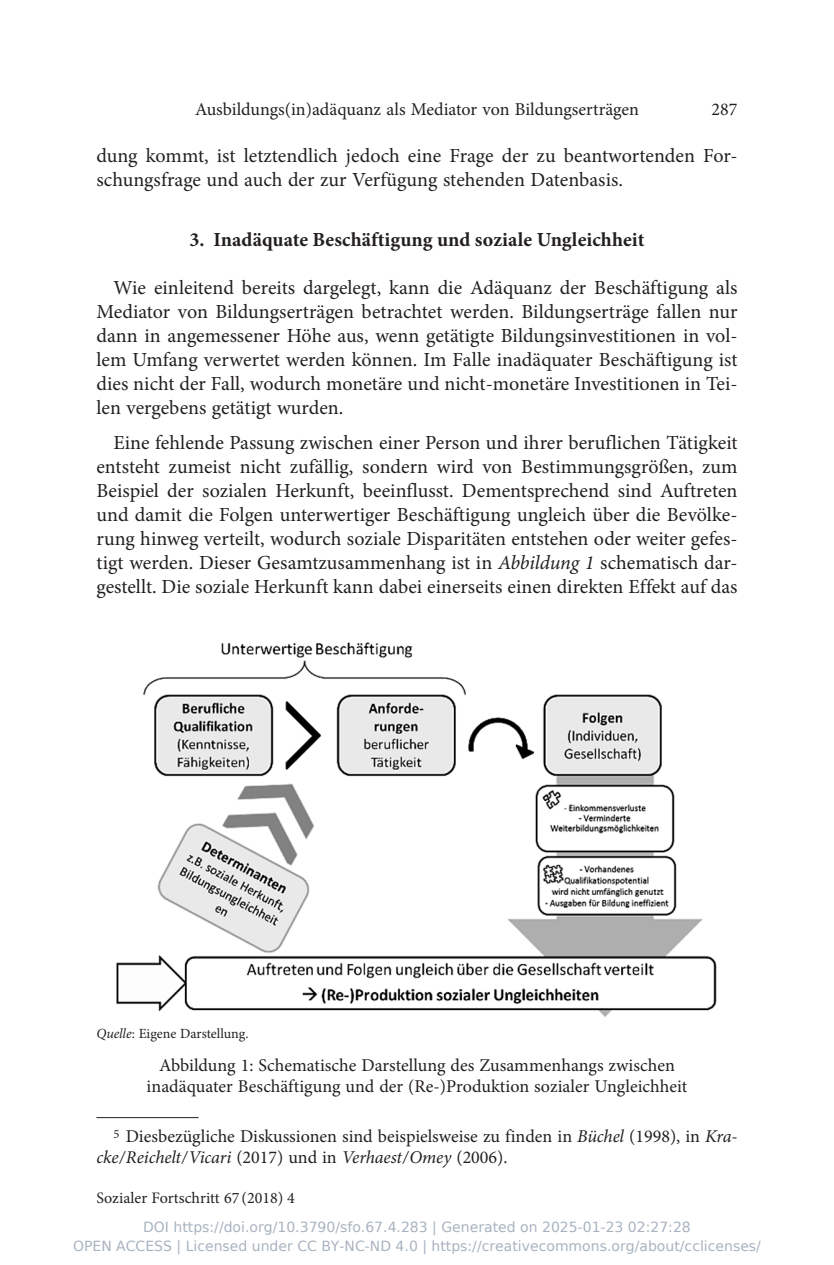
<style>
.page{position:relative;width:834px;height:1265px;background:#fff}
.page>*{position:absolute;margin:0;border:0;box-sizing:border-box;transform-origin:0 0}
.t1{font:20px/24px "Minion Pro";color:#231f20;text-align:justify}
.t2{font:700 20px "Minion Pro";color:#231f20}
.t3{font:18px/20.6px "Minion Pro";color:#231f20}
.t4{font:16px "Minion Pro";color:#231f20}
.t5{font:14px "DejaVu Sans";color:rgb(36 64 97/.4)}
.t6{font:14px "Minion Pro";letter-spacing:-.005em;color:#231f20}
.s1{font-style:italic}
</style>
<div class="page">
<hr style="left:96px;top:1116px;width:102px;height:1px;background:#231f20">
<img style="left:116px;top:642px;width:601px;height:375px">
<p class="t3" style="left:195px;top:99px;width:445px">Ausbildungs(in)adäquanz als Mediator von Bildungserträgen</p>
<p class="t3" style="left:711px;top:99px;width:27px">287</p>
<p class="t1" style="left:96px;top:144px;width:642px">dung kommt, ist letztendlich jedoch eine Frage der zu beantwortenden For&shy;schungsfrage und auch der zur Verfügung stehenden Datenbasis.</p>
<p class="t2" style="left:189px;top:225px;width:456px">3. Inadäquate Beschäftigung und soziale Ungleichheit</p>
<p class="t1" style="left:96px;top:275px;width:642px;text-indent:17px">Wie einleitend bereits dargelegt, kann die Adäquanz der Beschäftigung als Mediator von Bildungserträgen betrachtet werden. Bildungserträge fallen nur dann in angemessener Höhe aus, wenn getätigte Bildungsinvestitionen in vol&shy;lem Umfang verwertet werden können. Im Falle inadäquater Beschäftigung ist dies nicht der Fall, wodurch monetäre und nicht-monetäre Investitionen in Tei&shy;len vergebens getätigt wurden.</p>
<p class="t1" style="left:96px;top:431px;width:642px;text-indent:17px">Eine fehlende Passung zwischen einer Person und ihrer beruflichen Tätigkeit entsteht zumeist nicht zufällig, sondern wird von Bestimmungsgrößen, zum Beispiel der sozialen Herkunft, beeinflusst. Dementsprechend sind Auftreten und damit die Folgen unterwertiger Beschäftigung ungleich über die Bevölke&shy;rung hinweg verteilt, wodurch soziale Disparitäten entstehen oder weiter gefes&shy;tigt werden. Dieser Gesamtzusammenhang ist in <span class="s1">Abbildung 1</span> schematisch dar&shy;gestellt. Die soziale Herkunft kann dabei einerseits einen direkten Effekt auf das</p>
<p class="t6" style="left:96px;top:1024px;width:152px"><span class="s1">Quelle</span>: Eigene Darstellung.</p>
<p class="t3" style="left:147px;top:1054px;width:542px;line-height:21.2px;text-align:center">Abbildung 1: Schematische Darstellung des Zusammenhangs zwischen inadäquater Beschäftigung und der (Re-)Produktion sozialer Ungleichheit</p>
<p class="t3" style="left:96px;top:1126px;width:642px;text-indent:17px"><sup>5</sup> Diesbezügliche Diskussionen sind beispielsweise zu finden in <span class="s1">Büchel</span> (1998), in <span class="s1">Kra&shy;cke/Reichelt/Vicari</span> (2017) und in <span class="s1">Verhaest/Omey</span> (2006).</p>
<p class="t4" style="left:96px;top:1186px;width:200px">Sozialer Fortschritt 67 (2018) 4</p>
<p class="t5" style="left:143px;top:1219px;width:549px">DOI https://doi.org/10.3790/sfo.67.4.283 | Generated on 2025-01-23 02:27:28</p>
<p class="t5" style="left:73px;top:1237px;width:689px">OPEN ACCESS | Licensed under CC BY-NC-ND 4.0 | https://creativecommons.org/about/cclicenses/</p>
</div>
